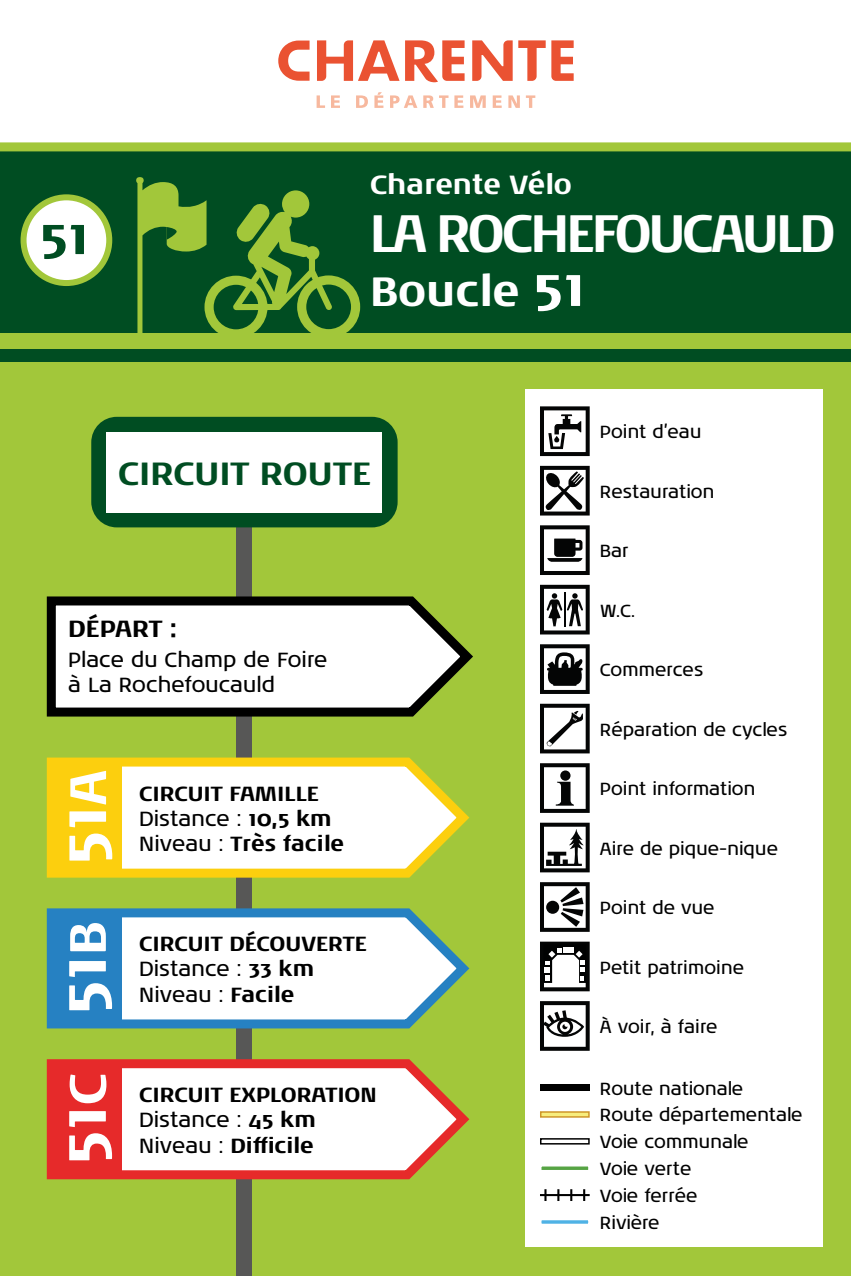
<style>
.page{position:relative;width:851px;height:1276px;background:#fff}
.page>*{position:absolute;margin:0;border:0;box-sizing:border-box;transform-origin:0 0}
.t1{font:700 64.2px "Noa LT Pro";color:#fff;scale:.96 1}
.t2{font:700 54px "Noa LT Pro";letter-spacing:-.06em;color:#fff;scale:.9 1}
.t3{font:700 52.5px "Noa LT Pro";color:#fff;scale:.96 1}
.t4{font:700 51px "Noa LT Pro";color:#004d22}
.t5{font:700 42px "Noa LT Pro";color:#fff}
.t6{font:700 33px "Noa LT Pro";letter-spacing:.005em;color:#004d22}
.t7{font:700 27px "Noa LT Pro";color:#fff}
.t8{font:700 24px "Noa LT Pro";color:#000}
.t9{font:700 21px/25.2px "Noa LT Pro";color:#000}
.t10{font:21px/25.2px "Noa LT Pro";color:#000}
.t11{font:18px/27px "Noa LT Pro";color:#000}
.s1{font-size:54px}
.s2{font-weight:400}
.s3{font-weight:700}
</style>
<div class="page">
<div style="left:0;top:355px;width:850px;height:921px;background:#a2c73a"></div>
<div style="left:0;top:149px;width:850px;height:212px;background:#004d22"></div>
<div style="left:0;top:142px;width:850px;height:9px;background:#a2c73a"></div>
<svg style="left:136px;top:177px;width:224px;height:156px"></svg>
<div style="left:0;top:333px;width:850px;height:16px;background:#a2c73a"></div>
<div style="left:237px;top:461px;width:15px;height:815px;background:#575756"></div>
<svg style="left:46px;top:588px;width:427px;height:133px"></svg>
<svg style="left:46px;top:749px;width:424px;height:133px"></svg>
<div style="left:51px;top:762px;width:70px;height:110px;background:#fccf0e"></div>
<svg style="left:46px;top:900px;width:424px;height:133px"></svg>
<div style="left:52px;top:914px;width:69px;height:111px;background:#2681c2"></div>
<svg style="left:46px;top:1051px;width:424px;height:132px"></svg>
<div style="left:53px;top:1065px;width:69px;height:109px;background:#e62a2a"></div>
<div style="left:91px;top:417px;width:306px;height:110px;background:#004d22;border-radius:26px"></div>
<div style="left:107px;top:432px;width:275px;height:80px;background:#fff"></div>
<div style="left:525px;top:389px;width:298px;height:857px;background:#fff"></div>
<svg style="left:540px;top:406px;width:49px;height:50px"></svg>
<svg style="left:540px;top:466px;width:49px;height:49px"></svg>
<svg style="left:540px;top:525px;width:49px;height:50px"></svg>
<svg style="left:540px;top:585px;width:49px;height:49px"></svg>
<hr style="left:564px;top:592px;width:1px;height:34px;background:#040505">
<svg style="left:540px;top:644px;width:49px;height:50px"></svg>
<svg style="left:540px;top:704px;width:49px;height:49px"></svg>
<svg style="left:540px;top:763px;width:49px;height:50px"></svg>
<div style="left:560px;top:770px;width:10px;height:10px;background:#040505;border-radius:50%"></div>
<svg style="left:540px;top:822px;width:49px;height:50px"></svg>
<svg style="left:540px;top:882px;width:49px;height:50px"></svg>
<svg style="left:540px;top:941px;width:49px;height:50px"></svg>
<svg style="left:540px;top:1001px;width:49px;height:49px"></svg>
<div style="left:540px;top:1084px;width:49px;height:6px;background:#000"></div>
<svg style="left:540px;top:1111px;width:49px;height:6px"></svg>
<svg style="left:541px;top:1166px;width:48px;height:4px"></svg>
<svg style="left:541px;top:1220px;width:48px;height:4px"></svg>
<div style="left:540px;top:1138px;width:49px;height:6px;border:2px solid #000"></div>
<svg style="left:540px;top:1189px;width:49px;height:12px"></svg>
<div style="left:24px;top:197px;width:85px;height:86px;background:#fff;border-radius:50%"></div>
<div style="left:21px;top:194px;width:91px;height:92px;border:6px solid #a2c73a;border-radius:50%"></div>
<svg style="left:316px;top:95px;width:9px;height:13px"></svg>
<svg style="left:331px;top:95px;width:9px;height:13px"></svg>
<svg style="left:356px;top:95px;width:12px;height:13px"></svg>
<svg style="left:374px;top:92px;width:9px;height:16px"></svg>
<svg style="left:390px;top:95px;width:27px;height:13px"></svg>
<svg style="left:423px;top:95px;width:25px;height:13px"></svg>
<svg style="left:454px;top:95px;width:9px;height:13px"></svg>
<svg style="left:470px;top:95px;width:15px;height:13px"></svg>
<svg style="left:492px;top:95px;width:9px;height:13px"></svg>
<svg style="left:508px;top:95px;width:12px;height:13px"></svg>
<svg style="left:526px;top:95px;width:9px;height:13px"></svg>
<svg style="left:278px;top:41px;width:31px;height:40px"></svg>
<svg style="left:317px;top:40px;width:82px;height:41px"></svg>
<svg style="left:518px;top:40px;width:27px;height:41px"></svg>
<svg style="left:472px;top:40px;width:40px;height:41px"></svg>
<svg style="left:405px;top:40px;width:59px;height:42px"></svg>
<svg style="left:551px;top:40px;width:22px;height:41px"></svg>
<h3 class="t4" style="left:39px;top:197px;width:51px">51</h3>
<h3 class="t7" style="left:370px;top:164px;width:203px">Charente Vélo</h3>
<h2 class="t2" style="left:370px;top:192px;width:518px">LA ROCHEFOUCAULD</h2>
<h3 class="t5" style="left:370px;top:259px;width:217px">Boucle <span class="s1">51</span></h3>
<h3 class="t6" style="left:118px;top:448px;width:254px">CIRCUIT ROUTE</h3>
<p class="t11" style="left:599px;top:418px;width:103px">Point d’eau</p>
<p class="t11" style="left:599px;top:477px;width:116px">Restauration</p>
<p class="t11" style="left:599px;top:537px;width:30px">Bar</p>
<h3 class="t8" style="left:68px;top:611px;width:110px">DÉPART :</h3>
<p class="t10" style="left:68px;top:646px;width:261px">Place du Champ de Foire à La Rochefoucauld</p>
<h3 class="t3" style="left:48px;top:805px;width:39px;rotate:-90deg">A</h3>
<h1 class="t1" style="left:35px;top:865px;width:64px;rotate:-90deg">51</h1>
<h3 class="t3" style="left:47px;top:955px;width:37px;rotate:-90deg">B</h3>
<h1 class="t1" style="left:34px;top:1015px;width:64px;rotate:-90deg">51</h1>
<h3 class="t3" style="left:47px;top:1105px;width:35px;rotate:-90deg">C</h3>
<h1 class="t1" style="left:34px;top:1165px;width:64px;rotate:-90deg">51</h1>
<p class="t9" style="left:139px;top:779px;width:194px">CIRCUIT FAMILLE<br><span class="s2">Distance :</span> 10,5 km</p>
<p class="t9" style="left:139px;top:829px;width:206px"><span class="s2">Niveau :</span> Très facile</p>
<p class="t9" style="left:139px;top:930px;width:229px">CIRCUIT DÉCOUVERTE<br><span class="s2">Distance :</span> 33 km</p>
<p class="t10" style="left:139px;top:981px;width:157px">Niveau : <span class="s3">Facile</span></p>
<p class="t9" style="left:139px;top:1080px;width:239px">CIRCUIT EXPLORATION<br><span class="s2">Distance :</span> 45 km</p>
<p class="t9" style="left:139px;top:1131px;width:176px"><span class="s2">Niveau :</span> Difficile</p>
<p class="t11" style="left:599px;top:596px;width:37px">W.C.</p>
<p class="t11" style="left:599px;top:656px;width:105px">Commerces</p>
<p class="t11" style="left:599px;top:715px;width:189px">Réparation de cycles</p>
<p class="t11" style="left:599px;top:775px;width:157px">Point information</p>
<p class="t11" style="left:599px;top:834px;width:180px">Aire de pique-nique</p>
<p class="t11" style="left:599px;top:893px;width:116px">Point de vue</p>
<p class="t11" style="left:599px;top:953px;width:146px">Petit patrimoine</p>
<p class="t11" style="left:599px;top:1012px;width:119px">À voir, à faire</p>
<p class="t11" style="left:599px;top:1074px;width:204px">Route nationale<br>Route départementale</p>
<p class="t11" style="left:599px;top:1155px;width:93px">Voie verte</p>
<p class="t11" style="left:599px;top:1208px;width:61px">Rivière</p>
<p class="t11" style="left:599px;top:1128px;width:150px">Voie communale</p>
<p class="t11" style="left:599px;top:1181px;width:99px">Voie ferrée</p>
</div>
